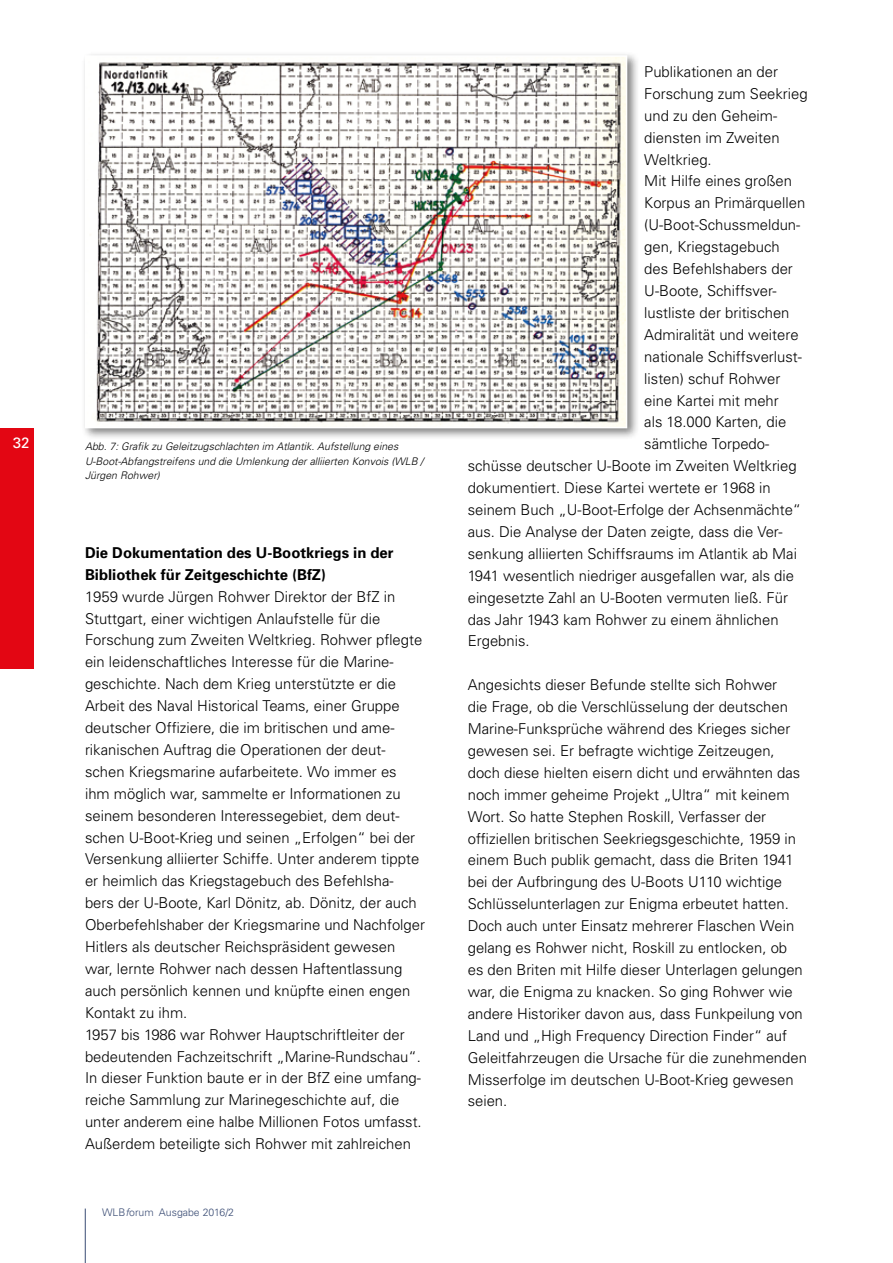
<style>
.page{position:relative;width:893px;height:1263px;background:#fff}
.page>*{position:absolute;margin:0;border:0;box-sizing:border-box;transform-origin:0 0}
.t1{font:300 15px/21.9px "Univers";color:#000}
.t2{font:700 15px/21.9px "Univers";color:#000}
.t3{font:15px "Univers";color:#fff}
.t4{font:italic 300 10.5px/14.2px "Univers";color:#000}
.t5{font:10.5px "Univers Light 3";color:#3a4c74}
.s1{font-family:"Univers Light Oblique 3"}
</style>
<div class="page">
<hr style="left:85px;top:1208px;width:1px;height:55px;background:#3a4c74">
<div style="left:0;top:428px;width:34px;height:240px;background:#e30613"></div>
<div style="left:81px;top:51px;width:558px;height:390px;background:#000;opacity:.5"></div>
<img style="left:88px;top:58px;width:536px;height:367px">
<div style="left:85px;top:55px;width:542px;height:373px;border:2px solid #fff"></div>
<p class="t3" style="left:13px;top:434px;width:18px">32</p>
<p class="t4" style="left:85px;top:439px;width:340px">Abb. 7: Grafik zu Geleitzugschlachten im Atlantik. Aufstellung eines<br>U-Boot-Abfangstreifens und die Umlenkung der alliierten Konvois (WLB /<br>Jürgen Rohwer)</p>
<p class="t2" style="left:85px;top:541px;width:310px">Die Dokumentation des U-Bootkriegs in der<br>Bibliothek für Zeitgeschichte (BfZ)</p>
<p class="t1" style="left:85px;top:585px;width:342px">1959 wurde Jürgen Rohwer Direktor der BfZ in Stuttgart, einer wichtigen Anlaufstelle für die Forschung zum Zweiten Weltkrieg. Rohwer pflegte ein leidenschaftliches Interesse für die Marine&shy;geschichte. Nach dem Krieg unterstützte er die Arbeit des Naval Historical Teams, einer Gruppe deutscher Offiziere, die im britischen und ame&shy;rikanischen Auftrag die Operationen der deut&shy;schen Kriegsmarine aufarbeitete. Wo immer es ihm möglich war, sammelte er Informationen zu seinem besonderen Interessegebiet, dem deut&shy;schen U-Boot-Krieg und seinen „Erfolgen“ bei der Versenkung alliierter Schiffe. Unter anderem tippte er heimlich das Kriegstagebuch des Befehlsha&shy;bers der U-Boote, Karl Dönitz, ab. Dönitz, der auch Oberbefehlshaber der Kriegsmarine und Nachfolger Hitlers als deutscher Reichspräsident gewesen war, lernte Rohwer nach dessen Haftentlassung auch persönlich kennen und knüpfte einen engen Kontakt zu ihm.<br>1957 bis 1986 war Rohwer Hauptschriftleiter der bedeutenden Fachzeitschrift „Marine-Rundschau“.<br>In dieser Funktion baute er in der BfZ eine umfang&shy;reiche Sammlung zur Marinegeschichte auf, die unter anderem eine halbe Millionen Fotos umfasst.<br>Außerdem beteiligte sich Rohwer mit zahlreichen</p>
<p class="t5" style="left:102px;top:1206px;width:134px">WLB<span class="s1">f</span>orum Ausgabe 2016/2</p>
<p class="t1" style="left:644px;top:60px;width:135px">Publikationen an der</p>
<p class="t1" style="left:644px;top:82px;width:165px">Forschung zum Seekrieg</p>
<p class="t1" style="left:644px;top:104px;width:134px">und zu den Geheim-</p>
<p class="t1" style="left:644px;top:126px;width:137px">diensten im Zweiten</p>
<p class="t1" style="left:644px;top:148px;width:69px">Weltkrieg.</p>
<p class="t1" style="left:644px;top:170px;width:149px">Mit Hilfe eines großen</p>
<p class="t1" style="left:644px;top:192px;width:162px">Korpus an Primärquellen</p>
<p class="t1" style="left:644px;top:214px;width:157px">(U-Boot-Schussmeldun-</p>
<p class="t1" style="left:644px;top:235px;width:137px">gen, Kriegstagebuch</p>
<p class="t1" style="left:644px;top:257px;width:150px">des Befehlshabers der</p>
<p class="t1" style="left:644px;top:279px;width:134px">U-Boote, Schiffsver-</p>
<p class="t1" style="left:644px;top:301px;width:147px">lustliste der britischen</p>
<p class="t1" style="left:644px;top:323px;width:156px">Admiralität und weitere</p>
<p class="t1" style="left:644px;top:345px;width:159px">nationale Schiffsverlust-</p>
<p class="t1" style="left:644px;top:367px;width:138px">listen) schuf Rohwer</p>
<p class="t1" style="left:644px;top:389px;width:136px">eine Kartei mit mehr</p>
<p class="t1" style="left:644px;top:411px;width:144px">als 18.000 Karten, die</p>
<p class="t1" style="left:644px;top:433px;width:126px">sämtliche Torpedo-</p>
<p class="t1" style="left:468px;top:454px;width:331px">schüsse deutscher U-Boote im Zweiten Weltkrieg</p>
<p class="t1" style="left:468px;top:476px;width:304px">dokumentiert. Diese Kartei wertete er 1968 in</p>
<p class="t1" style="left:468px;top:498px;width:335px">seinem Buch „U-Boot-Erfolge der Achsenmächte“</p>
<p class="t1" style="left:468px;top:520px;width:316px">aus. Die Analyse der Daten zeigte, dass die Ver-</p>
<p class="t1" style="left:468px;top:542px;width:331px">senkung alliierten Schiffsraums im Atlantik ab Mai</p>
<p class="t1" style="left:468px;top:564px;width:328px">1941 wesentlich niedriger ausgefallen war, als die</p>
<p class="t1" style="left:468px;top:586px;width:322px">eingesetzte Zahl an U-Booten vermuten ließ. Für</p>
<p class="t1" style="left:468px;top:608px;width:312px">das Jahr 1943 kam Rohwer zu einem ähnlichen</p>
<p class="t1" style="left:468px;top:630px;width:63px">Ergebnis.</p>
<p class="t1" style="left:468px;top:673px;width:341px">Angesichts dieser Befunde stellte sich Rohwer<br>die Frage, ob die Verschlüsselung der deutschen Marine-Funksprüche während des Krieges sicher gewesen sei. Er befragte wichtige Zeitzeugen, doch diese hielten eisern dicht und erwähnten das noch immer geheime Projekt „Ultra“ mit keinem Wort. So hatte Stephen Roskill, Verfasser der offiziellen britischen Seekriegsgeschichte, 1959 in einem Buch publik gemacht, dass die Briten 1941 bei der Aufbringung des U-Boots U110 wichtige Schlüsselunterlagen zur Enigma erbeutet hatten.<br>Doch auch unter Einsatz mehrerer Flaschen Wein gelang es Rohwer nicht, Roskill zu entlocken, ob<br>es den Briten mit Hilfe dieser Unterlagen gelungen war, die Enigma zu knacken. So ging Rohwer wie andere Historiker davon aus, dass Funkpeilung von Land und „High Frequency Direction Finder“ auf Geleitfahrzeugen die Ursache für die zunehmenden Misserfolge im deutschen U-Boot-Krieg gewesen seien.</p>
</div>
